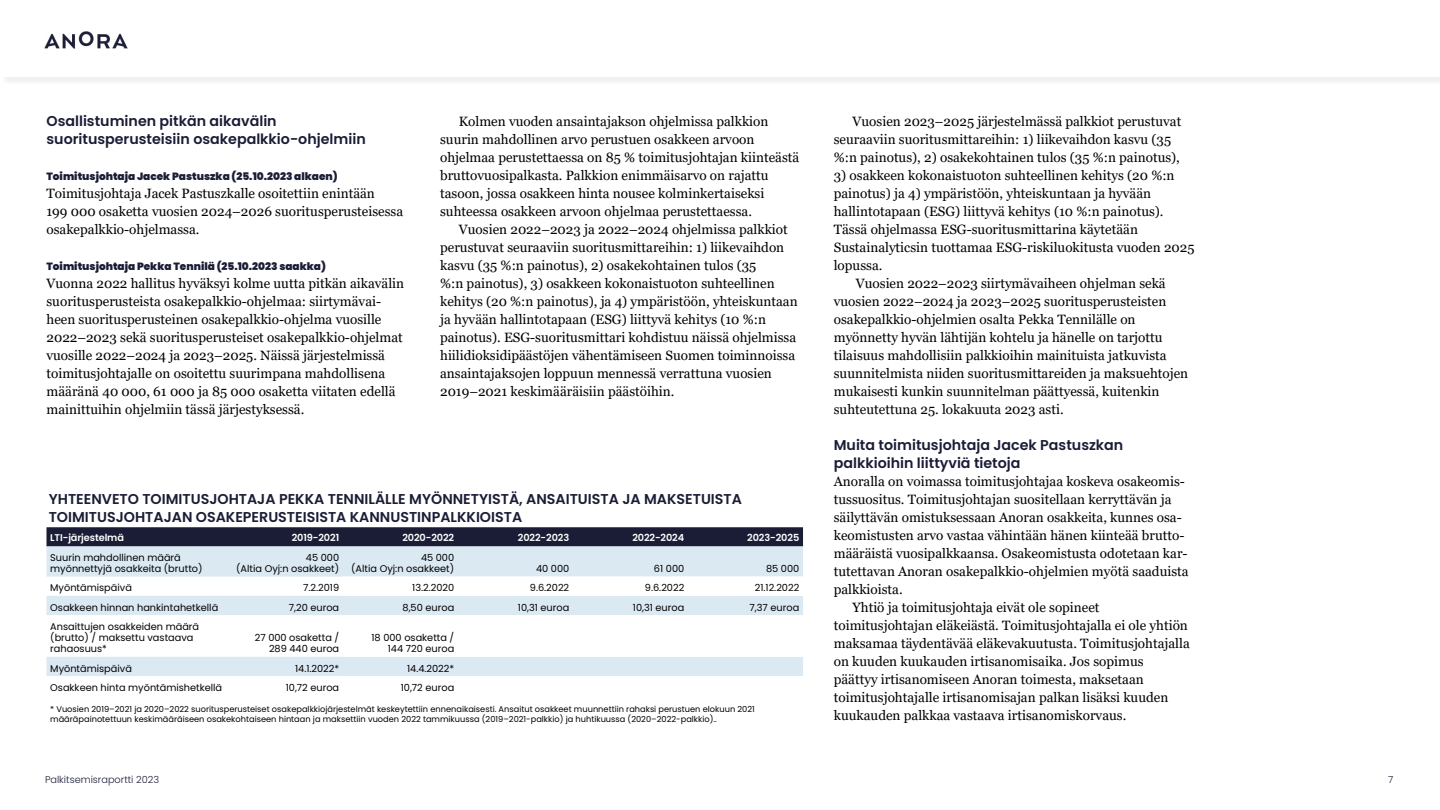
<style>
.page{position:relative;width:1440px;height:810px;background:#fff}
.page>*{position:absolute;margin:0;border:0;box-sizing:border-box;transform-origin:0 0}
.t1{font:600 14.25px/18px "Poppins";color:#1b1d36}
.t2{font:13.5px/18px "Georgia";color:#000}
.t3{font:900 10.5px "Poppins";color:#1b1d36}
.t4{font:9.75px/11.2px "Poppins";color:#000;text-align:right}
.t5{font:600 9.75px "Poppins";letter-spacing:-.01em;color:#fff}
.t6{font:300 9.75px "Poppins";color:#1b1d36}
.t7{font:8.25px/9.8px "Poppins";color:#000}
</style>
<div class="page">
<div style="left:46px;top:527px;width:757px;height:19px;background:#1b1d36"></div>
<svg style="left:46px;top:546px;width:757px;height:130px;fill:#dbe9f3"></svg>
<svg style="left:343px;top:577px;width:460px;height:99px"></svg>
<div style="left:1px;top:1px;width:1439px;height:85px;background:#f5f5f5"></div>
<div style="left:0;top:0;width:1440px;height:77px;background:#fff"></div>
<img style="left:44px;top:31px;width:83px;height:18px">
<p class="t1" style="left:46px;top:112px;width:321px">Osallistuminen pitkän aikavälin suoritusperusteisiin osakepalkkio-ohjelmiin</p>
<p class="t3" style="left:46px;top:170px;width:293px">Toimitusjohtaja Jacek Pastuszka (25.10.2023 alkaen)</p>
<p class="t2" style="left:46px;top:185px;width:358px">Toimitusjohtaja Jacek Pastuszkalle osoitettiin enintään<br>199 000 osaketta vuosien 2024–2026 suoritusperusteisessa osakepalkkio-ohjelmassa.</p>
<p class="t3" style="left:46px;top:260px;width:281px">Toimitusjohtaja Pekka Tennilä (25.10.2023 saakka)</p>
<p class="t2" style="left:46px;top:275px;width:359px">Vuonna 2022 hallitus hyväksyi kolme uutta pitkän aikavälin suoritusperusteista osakepalkkio-ohjelmaa: siirtymävai&shy;heen suoritusperusteinen osakepalkkio-ohjelma vuosille 2022–2023 sekä suoritusperusteiset osakepalkkio-ohjelmat vuosille 2022–2024 ja 2023–2025. Näissä järjestelmissä toimitusjohtajalle on osoitettu suurimpana mahdollisena määränä 40 000, 61 000 ja 85 000 osaketta viitaten edellä mainittuihin ohjelmiin tässä järjestyksessä.</p>
<p class="t2" style="left:440px;top:113px;width:361px;text-indent:19px">Kolmen vuoden ansaintajakson ohjelmissa palkkion suurin mahdollinen arvo perustuen osakkeen arvoon ohjelmaa perustettaessa on 85 % toimitusjohtajan kiinteästä bruttovuosipalkasta. Palkkion enimmäisarvo on rajattu tasoon, jossa osakkeen hinta nousee kolminkertaiseksi suhteessa osakkeen arvoon ohjelmaa perustettaessa.</p>
<p class="t2" style="left:440px;top:221px;width:359px;text-indent:19px">Vuosien 2022–2023 ja 2022–2024 ohjelmissa palkkiot perustuvat seuraaviin suoritusmittareihin: 1) liikevaihdon kasvu (35 %:n painotus), 2) osakekohtainen tulos (35<br>%:n painotus), 3) osakkeen kokonaistuoton suhteellinen kehitys (20 %:n painotus), ja 4) ympäristöön, yhteiskuntaan ja hyvään hallintotapaan (ESG) liittyvä kehitys (10 %:n painotus). ESG-suoritusmittari kohdistuu näissä ohjelmissa hiilidioksidipäästöjen vähentämiseen Suomen toiminnoissa ansaintajaksojen loppuun mennessä verrattuna vuosien 2019–2021 keskimääräisiin päästöihin.</p>
<p class="t1" style="left:49px;top:490px;width:695px">YHTEENVETO TOIMITUSJOHTAJA PEKKA TENNILÄLLE MYÖNNETYISTÄ, ANSAITUISTA JA MAKSETUISTA<br>TOIMITUSJOHTAJAN OSAKEPERUSTEISISTA KANNUSTINPALKKIOISTA</p>
<p class="t5" style="left:50px;top:532px;width:75px">LTI-järjestelmä</p>
<p class="t5" style="left:292px;top:532px;width:49px">2019-2021</p>
<p class="t5" style="left:402px;top:532px;width:53px">2020-2022</p>
<p class="t5" style="left:518px;top:532px;width:53px">2022-2023</p>
<p class="t5" style="left:632px;top:532px;width:53px">2022-2024</p>
<p class="t5" style="left:747px;top:532px;width:54px">2023-2025</p>
<p class="t4" style="left:50px;top:552px;width:154px;text-align:left">Suurin mahdollinen määrä myönnettyjä osakkeita (brutto)</p>
<p class="t4" style="left:236px;top:552px;width:105px">45 000<br>(Altia Oyj:n osakkeet)</p>
<p class="t4" style="left:351px;top:552px;width:105px">45 000<br>(Altia Oyj:n osakkeet)</p>
<p class="t4" style="left:536px;top:563px;width:35px">40 000</p>
<p class="t4" style="left:654px;top:563px;width:32px">61 000</p>
<p class="t4" style="left:766px;top:563px;width:35px">85 000</p>
<p class="t4" style="left:50px;top:582px;width:83px">Myöntämispäivä</p>
<p class="t4" style="left:303px;top:582px;width:38px">7.2.2019</p>
<p class="t4" style="left:412px;top:582px;width:44px">13.2.2020</p>
<p class="t4" style="left:530px;top:582px;width:41px">9.6.2022</p>
<p class="t4" style="left:645px;top:582px;width:41px">9.6.2022</p>
<p class="t4" style="left:755px;top:582px;width:46px">21.12.2022</p>
<p class="t4" style="left:50px;top:602px;width:170px">Osakkeen hinnan hankintahetkellä</p>
<p class="t4" style="left:289px;top:602px;width:52px">7,20 euroa</p>
<p class="t4" style="left:403px;top:602px;width:53px">8,50 euroa</p>
<p class="t4" style="left:518px;top:602px;width:53px">10,31 euroa</p>
<p class="t4" style="left:633px;top:602px;width:53px">10,31 euroa</p>
<p class="t4" style="left:750px;top:602px;width:51px">7,37 euroa</p>
<p class="t4" style="left:50px;top:621px;width:150px;text-align:left">Ansaittujen osakkeiden määrä (brutto) / maksettu vastaava rahaosuus*</p>
<p class="t4" style="left:255px;top:632px;width:86px">27 000 osaketta /<br>289 440 euroa</p>
<p class="t4" style="left:372px;top:632px;width:84px">18 000 osaketta /<br>144 720 euroa</p>
<p class="t4" style="left:50px;top:663px;width:83px">Myöntämispäivä</p>
<p class="t4" style="left:295px;top:663px;width:46px">14.1.2022*</p>
<p class="t4" style="left:407px;top:663px;width:49px">14.4.2022*</p>
<p class="t4" style="left:50px;top:682px;width:173px">Osakkeen hinta myöntämishetkellä</p>
<p class="t4" style="left:286px;top:682px;width:55px">10,72 euroa</p>
<p class="t4" style="left:401px;top:682px;width:55px">10,72 euroa</p>
<p class="t7" style="left:50px;top:704px;width:706px">* Vuosien 2019–2021 ja 2020–2022 suoritusperusteiset osakepalkkiojärjestelmät keskeytettiin ennenaikaisesti. Ansaitut osakkeet muunnettiin rahaksi perustuen elokuun 2021 määräpainotettuun keskimääräiseen osakekohtaiseen hintaan ja maksettiin vuoden 2022 tammikuussa (2019–2021-palkkio) ja huhtikuussa (2020–2022-palkkio)..</p>
<p class="t2" style="left:834px;top:113px;width:349px;text-indent:19px">Vuosien 2023–2025 järjestelmässä palkkiot perustuvat seuraaviin suoritusmittareihin: 1) liikevaihdon kasvu (35 %:n painotus), 2) osakekohtainen tulos (35 %:n painotus),</p>
<p class="t2" style="left:834px;top:167px;width:342px">3) osakkeen kokonaistuoton suhteellinen kehitys (20 %:n</p>
<p class="t2" style="left:834px;top:185px;width:319px">painotus) ja 4) ympäristöön, yhteiskuntaan ja hyvään</p>
<p class="t2" style="left:834px;top:203px;width:331px">hallintotapaan (ESG) liittyvä kehitys (10 %:n painotus).</p>
<p class="t2" style="left:834px;top:221px;width:306px">Tässä ohjelmassa ESG-suoritusmittarina käytetään</p>
<p class="t2" style="left:834px;top:239px;width:362px">Sustainalyticsin tuottamaa ESG-riskiluokitusta vuoden 2025</p>
<p class="t2" style="left:834px;top:257px;width:50px">lopussa.</p>
<p class="t2" style="left:856px;top:274px;width:311px">Vuosien 2022–2023 siirtymävaiheen ohjelman sekä</p>
<p class="t2" style="left:834px;top:292px;width:334px">vuosien 2022–2024 ja 2023–2025 suoritusperusteisten</p>
<p class="t2" style="left:834px;top:310px;width:303px">osakepalkkio-ohjelmien osalta Pekka Tennilälle on</p>
<p class="t2" style="left:834px;top:328px;width:330px">myönnetty hyvän lähtijän kohtelu ja hänelle on tarjottu</p>
<p class="t2" style="left:834px;top:346px;width:334px">tilaisuus mahdollisiin palkkioihin mainituista jatkuvista</p>
<p class="t2" style="left:834px;top:364px;width:356px">suunnitelmista niiden suoritusmittareiden ja maksuehtojen</p>
<p class="t2" style="left:834px;top:382px;width:327px">mukaisesti kunkin suunnitelman päättyessä, kuitenkin</p>
<p class="t2" style="left:834px;top:400px;width:231px">suhteutettuna 25. lokakuuta 2023 asti.</p>
<p class="t1" style="left:834px;top:436px;width:291px">Muita toimitusjohtaja Jacek Pastuszkan palkkioihin liittyviä tietoja</p>
<p class="t2" style="left:834px;top:473px;width:353px">Anoralla on voimassa toimitusjohtajaa koskeva osakeomis-</p>
<p class="t2" style="left:834px;top:491px;width:339px">tussuositus. Toimitusjohtajan suositellaan kerryttävän ja</p>
<p class="t2" style="left:834px;top:509px;width:350px">säilyttävän omistuksessaan Anoran osakkeita, kunnes osa-</p>
<p class="t2" style="left:834px;top:527px;width:352px">keomistusten arvo vastaa vähintään hänen kiinteää brutto-</p>
<p class="t2" style="left:834px;top:545px;width:355px">määräistä vuosipalkkaansa. Osakeomistusta odotetaan kar-</p>
<p class="t2" style="left:834px;top:563px;width:356px">tutettavan Anoran osakepalkkio-ohjelmien myötä saaduista</p>
<p class="t2" style="left:834px;top:581px;width:70px">palkkioista.</p>
<p class="t2" style="left:853px;top:599px;width:249px">Yhtiö ja toimitusjohtaja eivät ole sopineet</p>
<p class="t2" style="left:834px;top:617px;width:356px">toimitusjohtajan eläkeiästä. Toimitusjohtajalla ei ole yhtiön</p>
<p class="t2" style="left:834px;top:635px;width:358px">maksamaa täydentävää eläkevakuutusta. Toimitusjohtajalla</p>
<p class="t2" style="left:834px;top:653px;width:311px">on kuuden kuukauden irtisanomisaika. Jos sopimus</p>
<p class="t2" style="left:834px;top:671px;width:312px">päättyy irtisanomiseen Anoran toimesta, maksetaan</p>
<p class="t2" style="left:834px;top:689px;width:336px">toimitusjohtajalle irtisanomisajan palkan lisäksi kuuden</p>
<p class="t2" style="left:834px;top:707px;width:294px">kuukauden palkkaa vastaava irtisanomiskorvaus.</p>
<p class="t6" style="left:45px;top:773px;width:116px">Palkitsemisraportti 2023</p>
<p class="t6" style="left:1388px;top:773px;width:7px">7</p>
</div>
